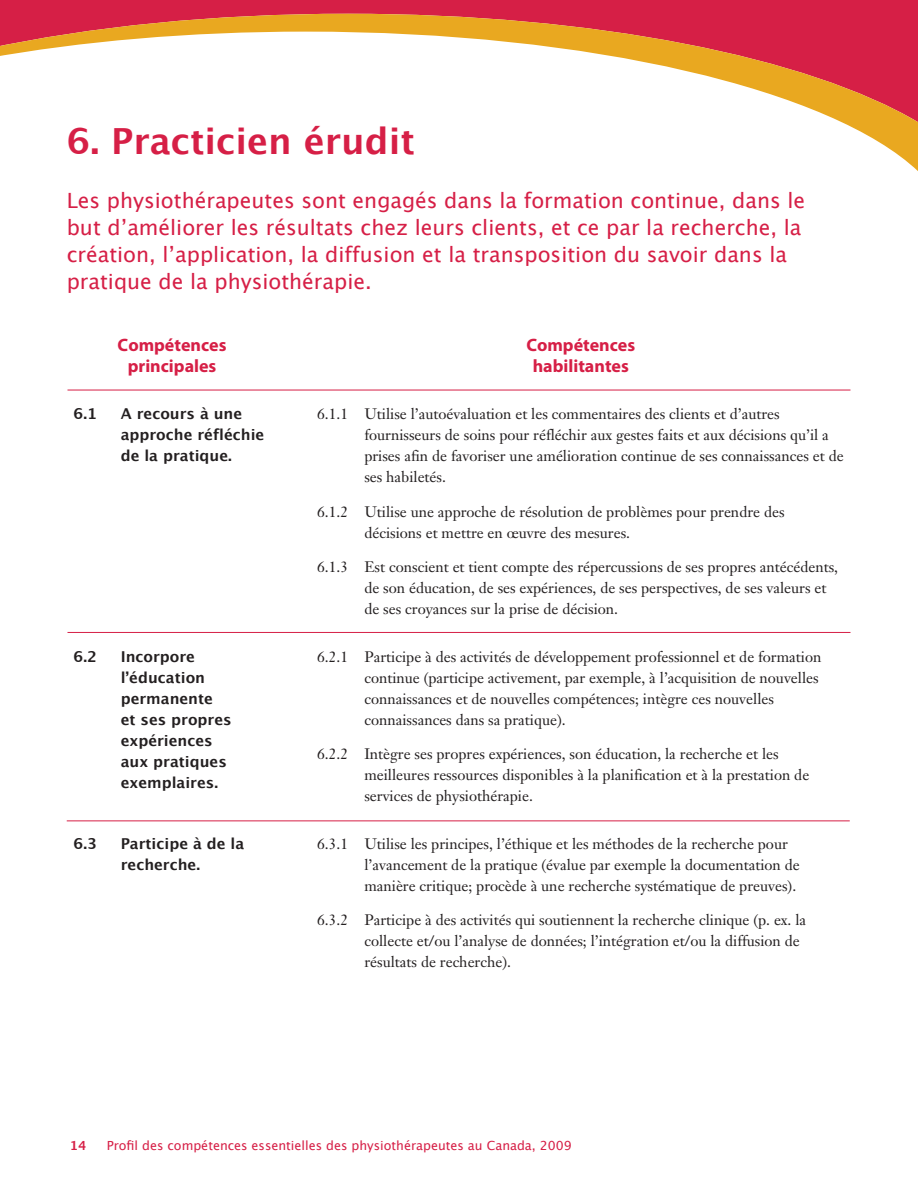
<style>
.page{position:relative;width:918px;height:1188px;background:#fff}
.page>*{position:absolute;margin:0;border:0;box-sizing:border-box;transform-origin:0 0}
.t1{font:700 36px "Lucida Grande";color:#d61f46}
.t2{font:21px/27px "Lucida Grande";color:#d61f46}
.t3{font:700 18px/21px "Myriad Pro";color:#d61f46;text-align:center}
.t4{font:15px/21px "Janson Text";color:#231f20}
.t5{font:700 15px/21px "Lucida Grande";color:#231f20}
.t6{font:12.6px "Lucida Grande";color:#d61f46}
.t7{font:700 12.6px "Lucida Grande";color:#d61f46}
</style>
<div class="page">
<div style="left:0;top:0;width:917px;height:14px;background:#d61f46"></div>
<svg style="left:0;top:14px;width:918px;height:157px"></svg>
<svg style="left:917px;top:0;width:1px;height:122px"></svg>
<hr style="left:68px;top:390px;width:782px;height:1px;background:#d61f46">
<hr style="left:68px;top:632px;width:782px;height:1px;background:#d61f46">
<hr style="left:67px;top:820px;width:783px;height:1px;background:#d61f46">
<h1 class="t1" style="left:67px;top:112px;width:350px">6. Practicien érudit</h1>
<p class="t2" style="left:67px;top:187px;width:740px">Les physiothérapeutes sont engagés dans la formation continue, dans le but d’améliorer les résultats chez leurs clients, et ce par la recherche, la création, l’application, la diffusion et la transposition du savoir dans la pratique de la physiothérapie.</p>
<p class="t3" style="left:118px;top:334px;width:110px">Compétences principales</p>
<p class="t3" style="left:526px;top:334px;width:110px">Compétences habilitantes</p>
<p class="t5" style="left:74px;top:404px;width:25px">6.1</p>
<p class="t5" style="left:121px;top:404px;width:145px">A recours à une approche réfléchie de la pratique.</p>
<p class="t4" style="left:364px;top:404px;width:481px;text-indent:-47px">6.1.1 Utilise l’autoévaluation et les commentaires des clients et d’autres fournisseurs de soins pour réfléchir aux gestes faits et aux décisions qu’il a prises afin de favoriser une amélioration continue de ses connaissances et de ses habiletés.</p>
<p class="t4" style="left:364px;top:501px;width:422px;text-indent:-47px">6.1.2 Utilise une approche de résolution de problèmes pour prendre des décisions et mettre en œuvre des mesures.</p>
<p class="t4" style="left:364px;top:557px;width:475px;text-indent:-47px">6.1.3 Est conscient et tient compte des répercussions de ses propres antécédents, de son éducation, de ses expériences, de ses perspectives, de ses valeurs et de ses croyances sur la prise de décision.</p>
<p class="t5" style="left:73px;top:646px;width:25px">6.2</p>
<p class="t5" style="left:121px;top:646px;width:112px">Incorpore l’éducation permanente et ses propres expériences aux pratiques exemplaires.</p>
<p class="t4" style="left:364px;top:646px;width:459px;text-indent:-47px">6.2.1 Participe à des activités de développement professionnel et de formation continue (participe activement, par exemple, à l’acquisition de nouvelles connaissances et de nouvelles compétences; intègre ces nouvelles connaissances dans sa pratique).</p>
<p class="t4" style="left:364px;top:744px;width:446px;text-indent:-47px">6.2.2 Intègre ses propres expériences, son éducation, la recherche et les meilleures ressources disponibles à la planification et à la prestation de services de physiothérapie.</p>
<p class="t5" style="left:73px;top:833px;width:25px">6.3</p>
<p class="t5" style="left:121px;top:833px;width:125px">Participe à de la recherche.</p>
<p class="t4" style="left:364px;top:833px;width:437px;text-indent:-47px">6.3.1 Utilise les principes, l’éthique et les méthodes de la recherche pour l’avancement de la pratique (évalue par exemple la documentation de manière critique; procède à une recherche systématique de preuves).</p>
<p class="t4" style="left:364px;top:910px;width:443px;text-indent:-47px">6.3.2 Participe à des activités qui soutiennent la recherche clinique (p. ex. la collecte et/ou l’analyse de données; l’intégration et/ou la diffusion de résultats de recherche).</p>
<p class="t7" style="left:70px;top:1135px;width:18px">14</p>
<p class="t6" style="left:107px;top:1138px;width:466px">Profil des compétences essentielles des physiothérapeutes au Canada, 2009</p>
</div>
